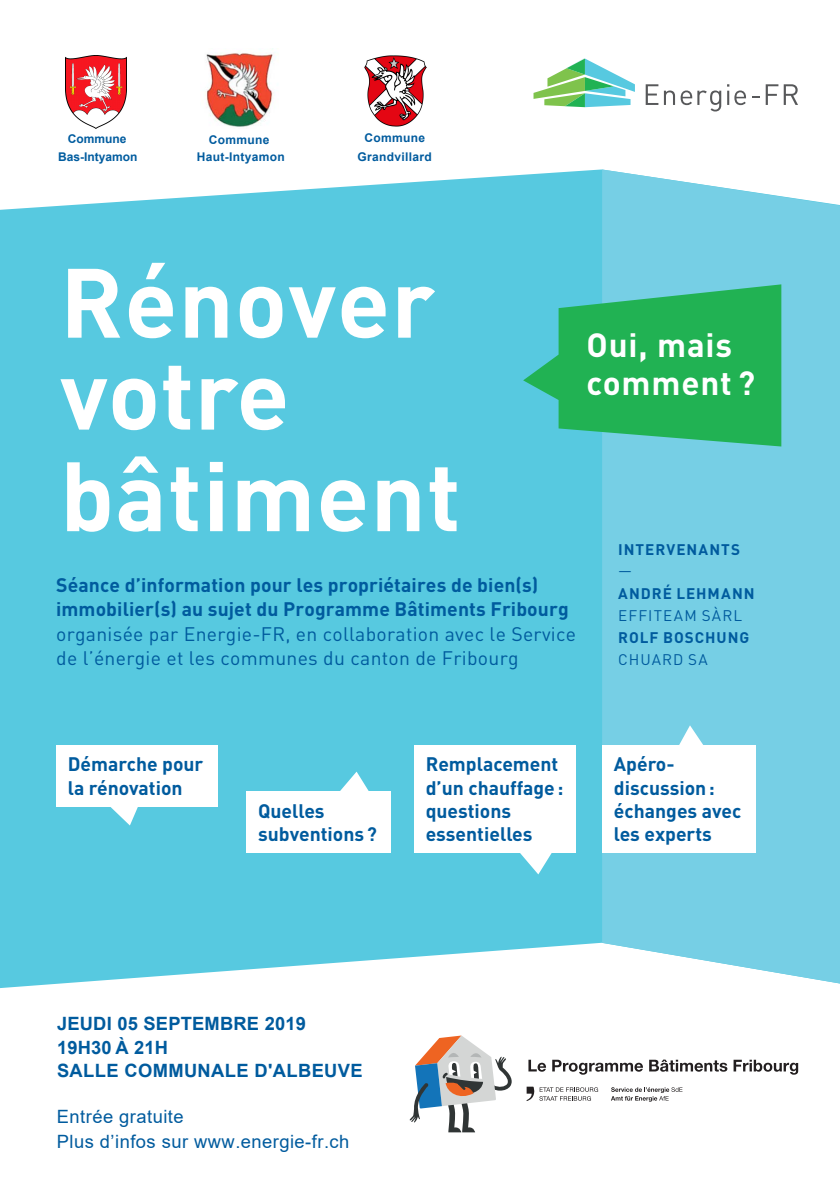
<style>
.page{position:relative;width:840px;height:1191px;background:#fff}
.page>*{position:absolute;margin:0;border:0;box-sizing:border-box;transform-origin:0 0}
.t1{font:700 96.8px/91.8px "DIN Pro";letter-spacing:.01em;color:#fff}
.t2{font:700 33.2px/38.6px "DIN Pro";letter-spacing:.025em;color:#fff}
.t3{font:700 19.4px/23.2px "DIN Pro";color:#005b9e}
.t4{font:19.4px/24.6px "DIN Pro";letter-spacing:.015em;color:#005b9e}
.t5{font:700 18.4px/23.4px "Arial";letter-spacing:.01em;color:#005b9e}
.t6{font:18.4px/24.8px "Arial";letter-spacing:.025em;color:#005b9e}
.t7{font:700 15.2px "DIN Pro";letter-spacing:.065em;color:#005b9e}
.t8{font:15.2px "DIN Pro";letter-spacing:.075em;color:#005b9e}
.t9{font:700 12px/17px "Arial";letter-spacing:.025em;color:#005b9e;text-align:center}
.t10{font:700 12px/18.2px "Arial";color:#005c9f;text-align:center}
</style>
<div class="page">
<svg style="left:526px;top:1086px;width:71px;height:15px"></svg>
<svg style="left:611px;top:1087px;width:71px;height:14px"></svg>
<svg style="left:528px;top:1059px;width:18px;height:12px"></svg>
<svg style="left:552px;top:1059px;width:90px;height:15px"></svg>
<svg style="left:649px;top:1059px;width:78px;height:12px"></svg>
<svg style="left:733px;top:1059px;width:64px;height:15px"></svg>
<svg style="left:409px;top:1035px;width:103px;height:97px"></svg>
<svg style="left:533px;top:59px;width:101px;height:48px"></svg>
<svg style="left:645px;top:84px;width:29px;height:21px"></svg>
<svg style="left:680px;top:90px;width:11px;height:15px"></svg>
<svg style="left:697px;top:90px;width:23px;height:21px"></svg>
<svg style="left:727px;top:84px;width:18px;height:21px"></svg>
<svg style="left:752px;top:96px;width:7px;height:2px"></svg>
<svg style="left:765px;top:84px;width:32px;height:21px"></svg>
<div style="left:0;top:169px;width:601px;height:819px;background:#57c9e0"></div>
<svg style="left:601px;top:169px;width:238px;height:815px;background:#7ed2e6"></svg>
<svg style="left:523px;top:284px;width:257px;height:162px;background:#2fb773"></svg>
<svg style="left:106px;top:806px;width:34px;height:19px"></svg>
<div style="left:56px;top:745px;width:162px;height:61px;background:#fff"></div>
<svg style="left:337px;top:771px;width:33px;height:20px"></svg>
<div style="left:246px;top:791px;width:144px;height:61px;background:#fff"></div>
<svg style="left:518px;top:852px;width:34px;height:22px"></svg>
<div style="left:413px;top:745px;width:162px;height:107px;background:#fff"></div>
<svg style="left:677px;top:725px;width:27px;height:20px"></svg>
<div style="left:601px;top:745px;width:153px;height:107px;background:#fff"></div>
<img style="left:66px;top:56px;width:61px;height:73px">
<img style="left:206px;top:53px;width:70px;height:74px">
<img style="left:364px;top:55px;width:63px;height:72px">
<p class="t10" style="left:58px;top:129px;width:81px">Commune<br>Bas-Intyamon</p>
<p class="t9" style="left:197px;top:131px;width:89px">Commune<br>Haut-Intyamon</p>
<p class="t9" style="left:357px;top:129px;width:76px;line-height:18.4px">Commune<br>Grandvillard</p>
<h1 class="t1" style="left:60px;top:253px;width:376px">Rénover votre</h1>
<h1 class="t1" style="left:60px;top:446px;width:402px">bâtiment</h1>
<p class="t3" style="left:56px;top:571px;width:514px;line-height:24.6px">Séance d’information pour les propriétaires de bien(s) immobilier(s) au sujet du Programme Bâtiments Fribourg</p>
<p class="t4" style="left:56px;top:620px;width:521px">organisée par Energie-FR, en collaboration avec le Service de l’énergie et les communes du canton de Fribourg</p>
<h2 class="t2" style="left:586px;top:324px;width:170px">Oui, mais comment ?</h2>
<p class="t7" style="left:618px;top:539px;width:123px">INTERVENANTS</p>
<p class="t8" style="left:618px;top:561px;width:15px">—</p>
<p class="t7" style="left:618px;top:583px;width:138px">ANDRÉ LEHMANN</p>
<p class="t8" style="left:618px;top:605px;width:125px">EFFITEAM SÀRL</p>
<p class="t7" style="left:618px;top:627px;width:132px">ROLF BOSCHUNG</p>
<p class="t8" style="left:618px;top:649px;width:91px">CHUARD SA</p>
<p class="t3" style="left:68px;top:752px;width:137px">Démarche pour la rénovation</p>
<p class="t3" style="left:258px;top:798px;width:120px">Quelles subventions?</p>
<p class="t3" style="left:425px;top:752px;width:139px">Remplacement d’un chauffage: questions essentielles</p>
<p class="t3" style="left:613px;top:752px;width:129px">Apéro&shy;discussion: échanges avec les experts</p>
<p class="t5" style="left:57px;top:1012px;width:307px">JEUDI 05 SEPTEMBRE 2019<br>19H30 À 21H<br>SALLE COMMUNALE D'ALBEUVE</p>
<p class="t6" style="left:57px;top:1104px;width:294px">Entrée gratuite<br>Plus d’infos sur www.energie-fr.ch</p>
</div>
